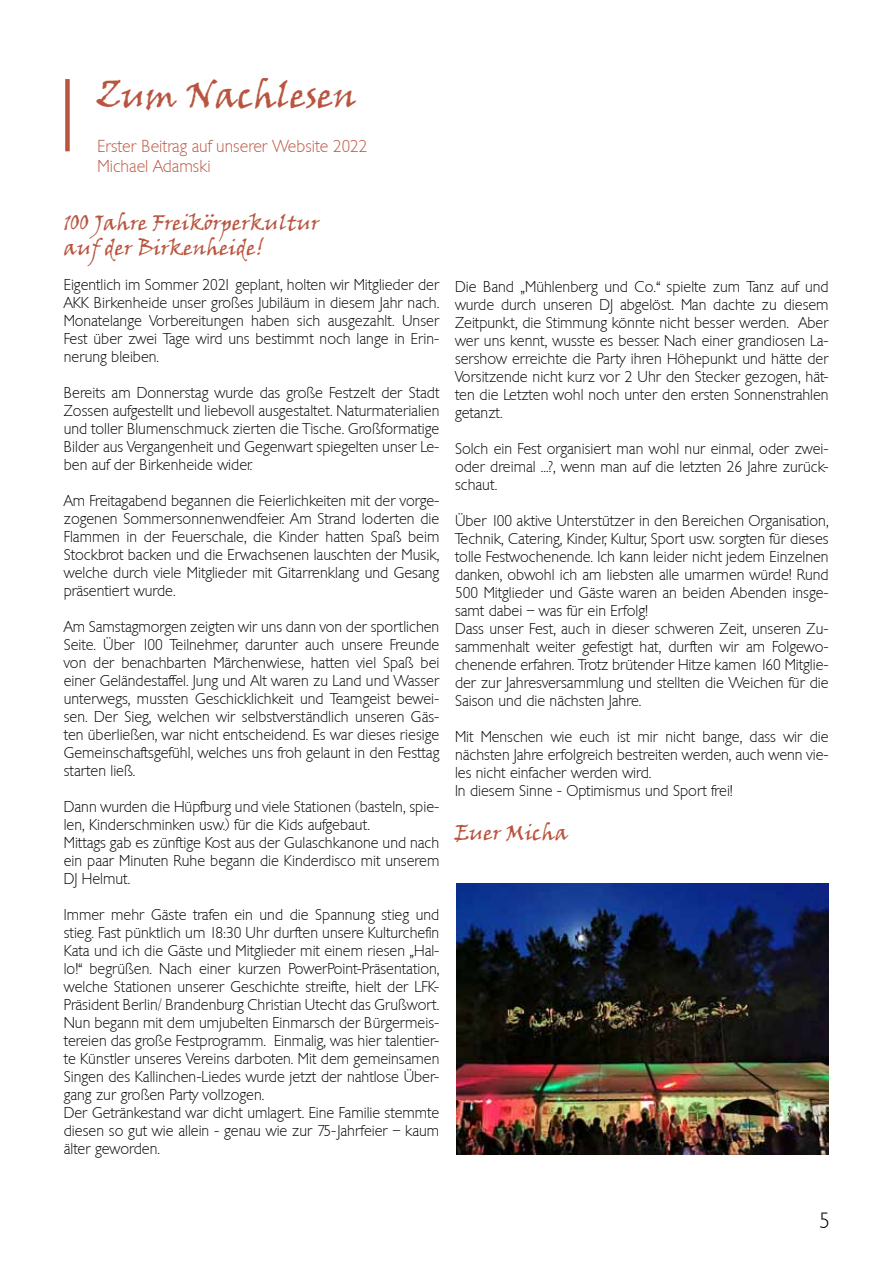
<style>
.page{position:relative;width:893px;height:1263px;background:#fff}
.page>*{position:absolute;margin:0;border:0;box-sizing:border-box;transform-origin:0 0}
.t1{font:36px "Viner Hand ITC";color:#b9553f}
.t2{font:21px/25.2px "Viner Hand ITC";color:#b9553f}
.t3{font:21px "Chantilly Serial Xlight";color:#000}
.t4{font:16.5px/19.8px "Chantilly Serial Xlight";color:#b9553f}
.t5{font:15px/18px "Chantilly Serial Xlight";color:#000;text-align:justify}
</style>
<div class="page">
<div style="left:65px;top:79px;width:5px;height:72px;background:#b9553f"></div>
<img style="left:456px;top:883px;width:373px;height:272px">
<h1 class="t1" style="left:96px;top:73px;width:262px">Zum Nachlesen</h1>
<p class="t4" style="left:98px;top:135px;width:271px">Erster Beitrag auf unserer Website 2022<br>Michael Adamski</p>
<h2 class="t2" style="left:64px;top:209px;width:257px">100 Jahre Freikörperkultur auf der Birkenheide!</h2>
<p class="t5" style="left:64px;top:275px;width:377px">Eigentlich im Sommer 2021 geplant, holten wir Mitglieder der AKK Birkenheide unser großes Jubiläum in diesem Jahr nach.<br>Monatelange Vorbereitungen haben sich ausgezahlt. Unser Fest über zwei Tage wird uns bestimmt noch lange in Erin&shy;nerung bleiben.</p>
<p class="t5" style="left:64px;top:383px;width:377px">Bereits am Donnerstag wurde das große Festzelt der Stadt Zossen aufgestellt und liebevoll ausgestaltet. Naturmaterialien und toller Blumenschmuck zierten die Tische. Großformatige Bilder aus Vergangenheit und Gegenwart spiegelten unser Le&shy;ben auf der Birkenheide wider.</p>
<p class="t5" style="left:64px;top:491px;width:377px">Am Freitagabend begannen die Feierlichkeiten mit der vorge&shy;zogenen Sommersonnenwendfeier. Am Strand loderten die Flammen in der Feuerschale, die Kinder hatten Spaß beim Stockbrot backen und die Erwachsenen lauschten der Musik, welche durch viele Mitglieder mit Gitarrenklang und Gesang präsentiert wurde.</p>
<p class="t5" style="left:64px;top:617px;width:377px">Am Samstagmorgen zeigten wir uns dann von der sportlichen Seite. Über 100 Teilnehmer, darunter auch unsere Freunde von der benachbarten Märchenwiese, hatten viel Spaß bei einer Geländestaffel. Jung und Alt waren zu Land und Wasser unterwegs, mussten Geschicklichkeit und Teamgeist bewei&shy;sen. Der Sieg, welchen wir selbstverständlich unseren Gäs&shy;ten überließen, war nicht entscheidend. Es war dieses riesige Gemeinschaftsgefühl, welches uns froh gelaunt in den Festtag starten ließ.</p>
<p class="t5" style="left:64px;top:797px;width:377px;text-align:left">Dann wurden die Hüpfburg und viele Stationen (basteln, spie&shy;len, Kinderschminken usw.) für die Kids aufgebaut.<br>Mittags gab es zünftige Kost aus der Gulaschkanone und nach ein paar Minuten Ruhe begann die Kinderdisco mit unserem DJ Helmut.</p>
<p class="t5" style="left:64px;top:905px;width:377px;text-align:left">Immer mehr Gäste trafen ein und die Spannung stieg und stieg. Fast pünktlich um 18:30 Uhr durften unsere Kulturchefin Kata und ich die Gäste und Mitglieder mit einem riesen „Hal&shy;lo!“ begrüßen. Nach einer kurzen PowerPoint-Präsentation, welche Stationen unserer Geschichte streifte, hielt der LFK-Präsident Berlin/ Brandenburg Christian Utecht das Grußwort.<br>Nun begann mit dem umjubelten Einmarsch der Bürgermeis&shy;tereien das große Festprogramm. Einmalig, was hier talentier&shy;te Künstler unseres Vereins darboten. Mit dem gemeinsamen Singen des Kallinchen-Liedes wurde jetzt der nahtlose Über&shy;gang zur großen Party vollzogen.<br>Der Getränkestand war dicht umlagert. Eine Familie stemmte diesen so gut wie allein - genau wie zur 75-Jahrfeier – kaum älter geworden.</p>
<p class="t5" style="left:455px;top:277px;width:375px">Die Band „Mühlenberg und Co.“ spielte zum Tanz auf und wurde durch unseren DJ abgelöst. Man dachte zu diesem Zeitpunkt, die Stimmung könnte nicht besser werden. Aber wer uns kennt, wusste es besser. Nach einer grandiosen La&shy;sershow erreichte die Party ihren Höhepunkt und hätte der Vorsitzende nicht kurz vor 2 Uhr den Stecker gezogen, hät&shy;ten die Letzten wohl noch unter den ersten Sonnenstrahlen getanzt.</p>
<p class="t5" style="left:455px;top:439px;width:375px">Solch ein Fest organisiert man wohl nur einmal, oder zwei&shy;oder dreimal ...?, wenn man auf die letzten 26 Jahre zurück&shy;schaut.</p>
<p class="t5" style="left:455px;top:511px;width:375px;text-align:left">Über 100 aktive Unterstützer in den Bereichen Organisation, Technik, Catering, Kinder, Kultur, Sport usw. sorgten für dieses tolle Festwochenende. Ich kann leider nicht jedem Einzelnen danken, obwohl ich am liebsten alle umarmen würde! Rund 500 Mitglieder und Gäste waren an beiden Abenden insge&shy;samt dabei – was für ein Erfolg!<br>Dass unser Fest, auch in dieser schweren Zeit, unseren Zu&shy;sammenhalt weiter gefestigt hat, durften wir am Folgewo&shy;chenende erfahren. Trotz brütender Hitze kamen 160 Mitglie&shy;der zur Jahresversammlung und stellten die Weichen für die Saison und die nächsten Jahre.</p>
<p class="t5" style="left:455px;top:727px;width:375px;text-align:left">Mit Menschen wie euch ist mir nicht bange, dass wir die nächsten Jahre erfolgreich bestreiten werden, auch wenn vie&shy;les nicht einfacher werden wird.<br>In diesem Sinne - Optimismus und Sport frei!</p>
<h2 class="t2" style="left:455px;top:820px;width:115px">Euer Micha</h2>
<h2 class="t3" style="left:819px;top:1205px;width:12px">5</h2>
</div>
